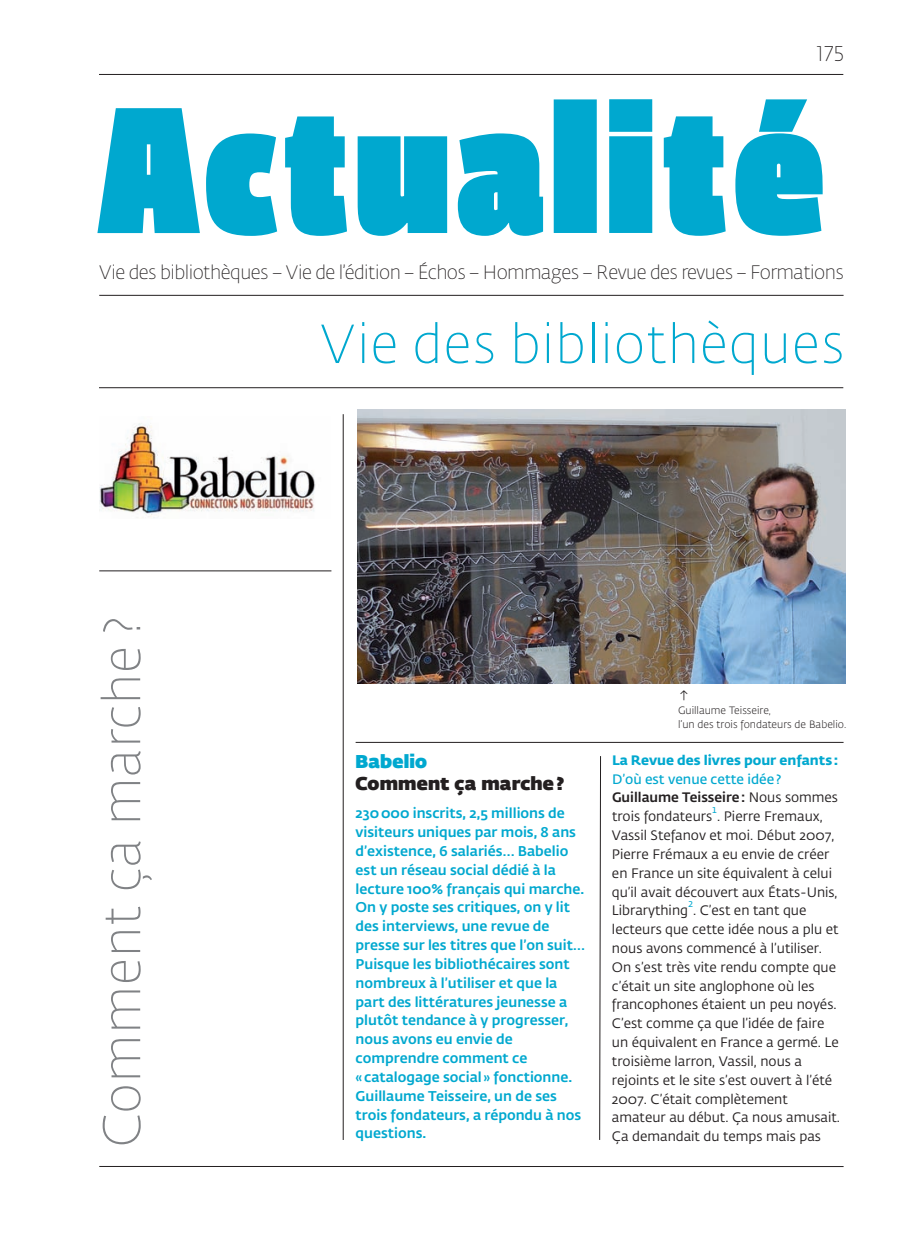
<style>
.page{position:relative;width:918px;height:1241px;background:#fff}
.page>*{position:absolute;margin:0;border:0;box-sizing:border-box;transform-origin:0 0}
.t1{font:177.1px "Fedra Sans Dis Pro Black Cond";letter-spacing:.05em;color:#00a8cf}
.t2{font:100 54.25px "Fedra Sans Dis Pro";letter-spacing:.05em;color:#00a8cf}
.t3{font:100 52.5px "Fedra Sans Dis Pro";letter-spacing:.05em;color:#808285}
.t4{font:100 21px "Fedra Sans Dis Pro";color:#231f20}
.t5{font:100 19.25px "Fedra Sans Dis Pro";letter-spacing:.005em;color:#231f20}
.t6{font:800 18.38px "Fedra Sans Dis Pro";letter-spacing:.01em;color:#231f20}
.t7{font:800 18.38px "Fedra Sans Dis Pro";letter-spacing:.01em;color:#00a8cf}
.t8{font:300 15.75px "Fedra Sans Pro";color:#231f20}
.t9{font:500 14px/18.9px "Fedra Sans Pro";color:#00a8cf}
.t10{font:13.65px/18.7px "Fedra Sans Pro";color:#231f20}
.t11{font:700 13.65px "Fedra Sans Pro";color:#00a8cf}
.t12{font:300 10.5px/14px "Fedra Sans Pro";color:#231f20}
.t13{font:600 8.4px "Fedra Sans Pro";color:#00a8cf}
.s1{font-weight:600;color:#00a8cf}
.s2{font-weight:500}
</style>
<div class="page">
<hr style="left:99px;top:74px;width:744px;height:1px;background:#231f20">
<hr style="left:99px;top:1165px;width:744px;height:1px;background:#231f20">
<hr style="left:99px;top:387px;width:744px;height:1px;background:#231f20">
<hr style="left:99px;top:295px;width:744px;height:1px;background:#231f20">
<hr style="left:343px;top:414px;width:1px;height:725px;background:#231f20">
<svg style="left:599px;top:756px;width:2px;height:383px"></svg>
<img style="left:99px;top:423px;width:217px;height:95px">
<hr style="left:99px;top:570px;width:232px;height:1px;background:#231f20">
<hr style="left:356px;top:742px;width:487px;height:1px;background:#231f20">
<img style="left:357px;top:409px;width:488px;height:274px">
<h3 class="t4" style="left:817px;top:45px;width:28px">175</h3>
<h1 class="t1" style="left:99px;top:108px;width:726px">Actualité</h1>
<h3 class="t5" style="left:99px;top:264px;width:745px">Vie des bibliothèques – Vie de l’édition – Échos – Hommages – Revue des revues – Formations</h3>
<h3 class="t3" style="left:101px;top:1146px;width:530px;rotate:-90deg">Comment ça marche ?</h3>
<h2 class="t2" style="left:320px;top:322px;width:525px">Vie des bibliothèques</h2>
<h3 class="t7" style="left:356px;top:755px;width:73px">Babelio</h3>
<h3 class="t6" style="left:356px;top:777px;width:210px">Comment ça marche ?</h3>
<p class="t9" style="left:356px;top:805px;width:231px">230 000 inscrits, 2,5 millions de visiteurs uniques par mois, 8 ans d’existence, 6 salariés… Babelio est un réseau social dédié à la lecture 100% français qui marche.<br>On y poste ses critiques, on y lit des interviews, une revue de presse sur les titres que l’on suit…<br>Puisque les bibliothécaires sont nombreux à l’utiliser et que la part des littératures jeunesse a plutôt tendance à y progresser, nous avons eu envie de comprendre comment ce<br>« catalogage social » fonctionne.<br>Guillaume Teisseire, un de ses trois fondateurs, a répondu à nos questions.</p>
<p class="t8" style="left:678px;top:687px;width:13px">↑</p>
<p class="t12" style="left:678px;top:704px;width:170px">Guillaume Teisseire,<br>l’un des trois fondateurs de Babelio.</p>
<p class="t11" style="left:612px;top:754px;width:228px">La Revue des livres pour enfants :</p>
<p class="t10" style="left:612px;top:770px;width:228px"><span class="s1">D’où est venue cette idée ?<br></span><span class="s2">Guillaume Teisseire :</span> Nous sommes trois fondateurs . Pierre Fremaux,</p>
<p class="t13" style="left:712px;top:806px;width:6px">1</p>
<p class="t10" style="left:612px;top:826px;width:227px">Vassil Stefanov et moi. Début 2007, Pierre Frémaux a eu envie de créer en France un site équivalent à celui qu’il avait découvert aux États-Unis, Librarything . C’est en tant que</p>
<p class="t13" style="left:688px;top:901px;width:6px">2</p>
<p class="t10" style="left:612px;top:921px;width:229px">lecteurs que cette idée nous a plu et nous avons commencé à l’utiliser.<br>On s’est très vite rendu compte que c’était un site anglophone où les francophones étaient un peu noyés.<br>C’est comme ça que l’idée de faire un équivalent en France a germé. Le troisième larron, Vassil, nous a rejoints et le site s’est ouvert à l’été 2007. C’était complètement amateur au début. Ça nous amusait.<br>Ça demandait du temps mais pas</p>
</div>
